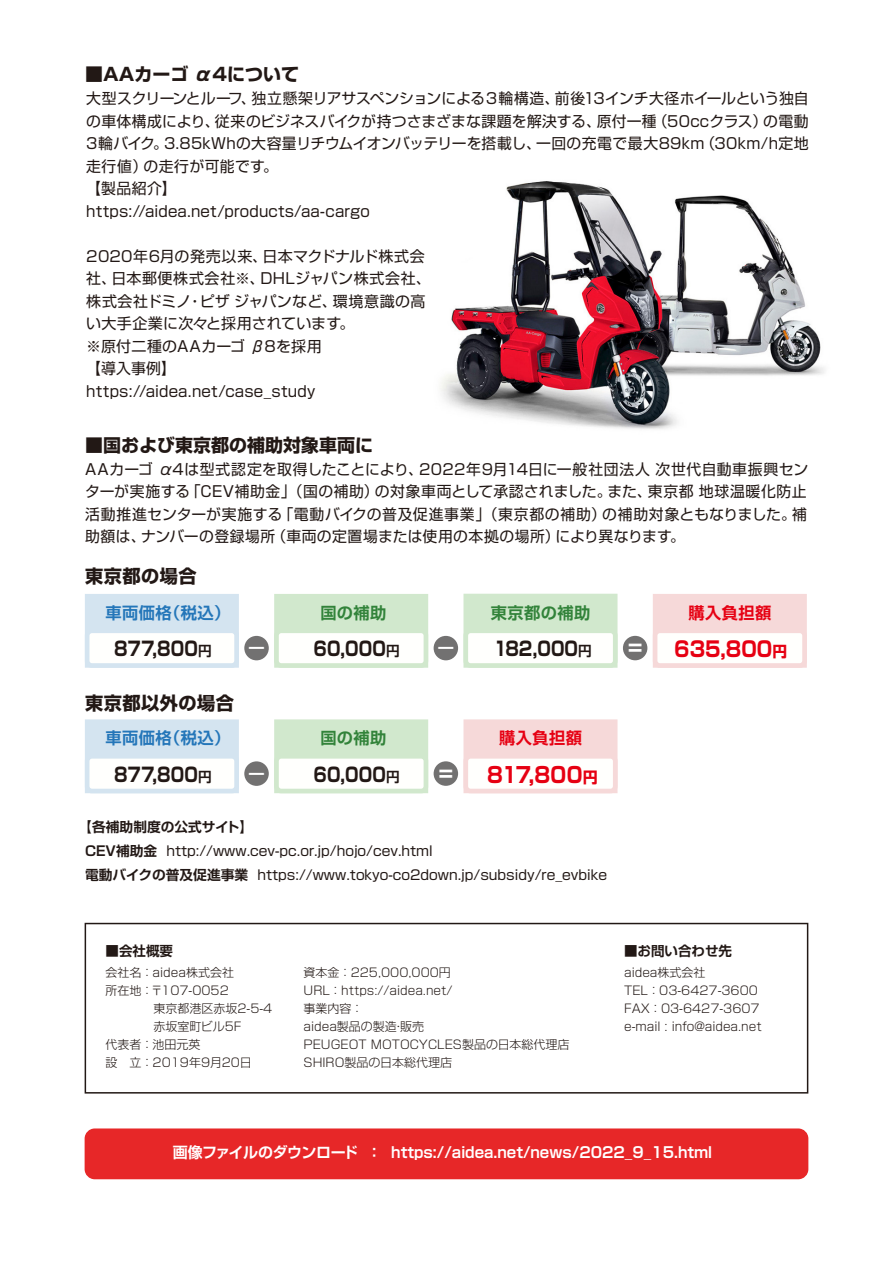
<style>
.page{position:relative;width:893px;height:1263px;background:#fff}
.page>*{position:absolute;margin:0;border:0;box-sizing:border-box;transform-origin:0 0}
.t1{font:700 21.6px "Shin Go Pr 5";letter-spacing:-.03em;color:#e60012;scale:.9 1}
.t2{font:700 21.15px "Shin Go Pr 5";color:#e60012;scale:.9 1}
.t3{font:21.15px "Shin Go Pro";color:#fff;scale:.8 1}
.t4{font:700 21.15px "Shin Go Pro";color:#fff;scale:.8 1}
.t5{font:700 19.5px "Shin Go Pr 5";letter-spacing:.005em;color:#221815;scale:.85 1}
.t6{font:700 18.15px "Shin Go Pro";letter-spacing:.025em;color:#221815}
.t7{font:700 18px "Shin Go Pro";color:#221815}
.t8{font:700 16.2px "Shin Go Pr 5 De";letter-spacing:.025em;color:#2476b9}
.t9{font:700 16.2px "Shin Go Pr 5 De";letter-spacing:.025em;color:#32833a}
.t10{font:700 16.2px "Shin Go Pr 5 De";letter-spacing:.025em;color:#e60012}
.t11{font:15px/22.5px "Shin Go Pro";letter-spacing:.015em;color:#221815}
.t12{font:700 15px "Shin Go Pro De";color:#fff}
.t13{font:13.5px/24px "Shin Go Pro";color:#221815}
.t14{font:700 13.5px "Shin Go Pro De";color:#221815}
.t15{font:300 12px/18px "Shin Go Pro";color:#221815}
.s1{font-family:"Shin Go Pr 5 De";font-size:13.65px}
.s2{font-size:14.7px}
.s3{font-size:15px}
.s4{font-family:"Shin Go Pro De";font-weight:700}
</style>
<div class="page">
<div style="left:85px;top:1128px;width:723px;height:51px;background:#e72728;border-radius:10px"></div>
<svg style="left:85px;top:923px;width:723px;height:170px"></svg>
<div style="left:463px;top:719px;width:154px;height:74px;background:#f6d9d9;border:5px solid #f6d9d9"></div>
<div style="left:466px;top:756px;width:149px;height:35px;background:#fffffd;border-radius:5px"></div>
<div style="left:463px;top:754px;width:154px;height:39px;border:5px solid #f6d9d9;border-radius:5px"></div>
<div style="left:434px;top:761px;width:24px;height:25px;background:#727171;border-radius:50%"></div>
<div style="left:274px;top:719px;width:154px;height:74px;background:#d1e8cd;border:5px solid #d1e8cd"></div>
<div style="left:276px;top:756px;width:150px;height:35px;background:#fffffd;border-radius:5px"></div>
<div style="left:274px;top:754px;width:154px;height:39px;border:5px solid #d1e8cd;border-radius:5px"></div>
<div style="left:244px;top:761px;width:25px;height:25px;background:#727171;border-radius:50%"></div>
<div style="left:85px;top:719px;width:154px;height:74px;background:#d4e4f0;border:5px solid #d4e4f0"></div>
<div style="left:87px;top:756px;width:150px;height:35px;background:#fffffd;border-radius:5px"></div>
<div style="left:85px;top:754px;width:154px;height:39px;border:5px solid #d4e4f0;border-radius:5px"></div>
<div style="left:463px;top:594px;width:154px;height:74px;background:#d1e8cd"></div>
<div style="left:466px;top:631px;width:149px;height:34px;background:#fffffd;border-radius:5px"></div>
<div style="left:463px;top:628px;width:154px;height:40px;border:5px solid #d1e8cd;border-radius:5px"></div>
<div style="left:653px;top:594px;width:154px;height:74px;background:#f6d9d9"></div>
<div style="left:655px;top:631px;width:149px;height:34px;background:#fffffd;border-radius:5px"></div>
<div style="left:653px;top:628px;width:154px;height:40px;border:5px solid #f6d9d9;border-radius:5px"></div>
<div style="left:623px;top:636px;width:24px;height:24px;background:#727171;border-radius:50%"></div>
<div style="left:274px;top:594px;width:154px;height:74px;background:#d1e8cd"></div>
<div style="left:276px;top:631px;width:150px;height:34px;background:#fffffd;border-radius:5px"></div>
<div style="left:274px;top:628px;width:154px;height:40px;border:5px solid #d1e8cd;border-radius:5px"></div>
<div style="left:434px;top:636px;width:24px;height:24px;background:#727171;border-radius:50%"></div>
<div style="left:244px;top:636px;width:25px;height:24px;background:#727171;border-radius:50%"></div>
<div style="left:85px;top:594px;width:154px;height:74px;background:#d4e4f0"></div>
<div style="left:87px;top:631px;width:150px;height:34px;background:#fffffd;border-radius:5px"></div>
<div style="left:85px;top:628px;width:154px;height:40px;border:5px solid #d4e4f0;border-radius:5px"></div>
<img style="left:440px;top:181px;width:385px;height:248px">
<p class="t7" style="left:85px;top:60px;width:215px">■AAカーゴ α4について</p>
<p class="t11" style="left:86px;top:85px;width:724px">大型スクリーンとルーフ、独立懸架リアサスペンションによる３輪構造、前後13インチ大径ホイールという独自の車体構成により、従来のビジネスバイクが持つさまざまな課題を解決する、原付一種（50ccクラス）の電動3輪バイク。3.85kWhの大容量リチウムイオンバッテリーを搭載し、一回の充電で最大89km（30km/h定地走行値）の走行が可能です。<br>【製品紹介】<br>https://aidea.net/products/aa-cargo</p>
<p class="t11" style="left:86px;top:243px;width:346px">2020年6月の発売以来、日本マクドナルド株式会社、日本郵便株式会社※、DHLジャパン株式会社、株式会社ドミノ・ピザジャパンなど、環境意識の高い大手企業に次々と採用されています。<br>※原付二種のAAカーゴ β8を採用<br>【導入事例】<br>https://aidea.net/case_study</p>
<p class="t7" style="left:85px;top:431px;width:289px">■国および東京都の補助対象車両に</p>
<p class="t11" style="left:85px;top:456px;width:725px">AAカーゴ α4は型式認定を取得したことにより、2022年9月14日に一般社団法人 次世代自動車振興センターが実施する「CEV補助金」（国の補助）の対象車両として承認されました。また、東京都 地球温暖化防止活動推進センターが実施する「電動バイクの普及促進事業」（東京都の補助）の補助対象ともなりました。補助額は、ナンバーの登録場所（車両の定置場または使用の本拠の場所）により異なります。</p>
<p class="t6" style="left:85px;top:562px;width:113px">東京都の場合</p>
<p class="t8" style="left:106px;top:599px;width:126px">車両価格（税込）</p>
<h3 class="t5" style="left:114px;top:634px;width:116px">877,800<span class="s1">円</span></h3>
<p class="t6" style="left:85px;top:689px;width:150px">東京都以外の場合</p>
<p class="t8" style="left:106px;top:725px;width:126px">車両価格（税込）</p>
<h3 class="t5" style="left:114px;top:759px;width:116px">877,800<span class="s1">円</span></h3>
<p class="t9" style="left:320px;top:599px;width:68px">国の補助</p>
<h2 class="t3" style="left:248px;top:631px;width:23px">ー</h2>
<h3 class="t5" style="left:314px;top:634px;width:103px">60,000<span class="s1">円</span></h3>
<h2 class="t3" style="left:437px;top:631px;width:23px">ー</h2>
<p class="t9" style="left:320px;top:725px;width:68px">国の補助</p>
<p class="t9" style="left:491px;top:599px;width:101px">東京都の補助</p>
<p class="t10" style="left:688px;top:599px;width:84px">購入負担額</p>
<h3 class="t5" style="left:494px;top:634px;width:117px">182,000<span class="s1">円</span></h3>
<h2 class="t4" style="left:627px;top:631px;width:23px">＝</h2>
<h2 class="t2" style="left:674px;top:632px;width:127px">635,800<span class="s2">円</span></h2>
<p class="t10" style="left:499px;top:724px;width:84px">購入負担額</p>
<h2 class="t3" style="left:248px;top:756px;width:23px">ー</h2>
<h3 class="t5" style="left:314px;top:759px;width:103px">60,000<span class="s1">円</span></h3>
<h2 class="t4" style="left:437px;top:757px;width:23px">＝</h2>
<h1 class="t1" style="left:487px;top:757px;width:125px">817,800<span class="s3">円</span></h1>
<p class="t14" style="left:78px;top:815px;width:177px">【各補助制度の公式サイト】</p>
<p class="t13" style="left:85px;top:837px;width:523px"><span class="s4">CEV補助金</span> http://www.cev-pc.or.jp/hojo/cev.html<br><span class="s4">電動バイクの普及促進事業</span> https://www.tokyo-co2down.jp/subsidy/re_evbike</p>
<p class="t14" style="left:106px;top:940px;width:69px">■会社概要</p>
<p class="t14" style="left:624px;top:940px;width:109px">■お問い合わせ先</p>
<p class="t15" style="left:106px;top:961px;width:168px">会社名 ：aidea株式会社<br>所在地 ：〒107-0052<br>　　　　東京都港区赤坂2-5-4　　　　赤坂室町ビル5F<br>代表者 ：池田元英<br>設　立 ：2019年9月20日</p>
<p class="t15" style="left:304px;top:961px;width:267px">資本金 ：225,000,000円<br>URL ：https://aidea.net/<br>事業内容 ：<br>aidea製品の製造・販売<br>PEUGEOT MOTOCYCLES製品の日本総代理店<br>SHIRO製品の日本総代理店</p>
<p class="t15" style="left:624px;top:961px;width:139px">aidea株式会社<br>TEL ：03-6427-3600<br>FAX ：03-6427-3607 e-mail : info@aidea.net</p>
<p class="t12" style="left:173px;top:1140px;width:541px">画像ファイルのダウンロード　：　https://aidea.net/news/2022_9_15.html</p>
</div>
